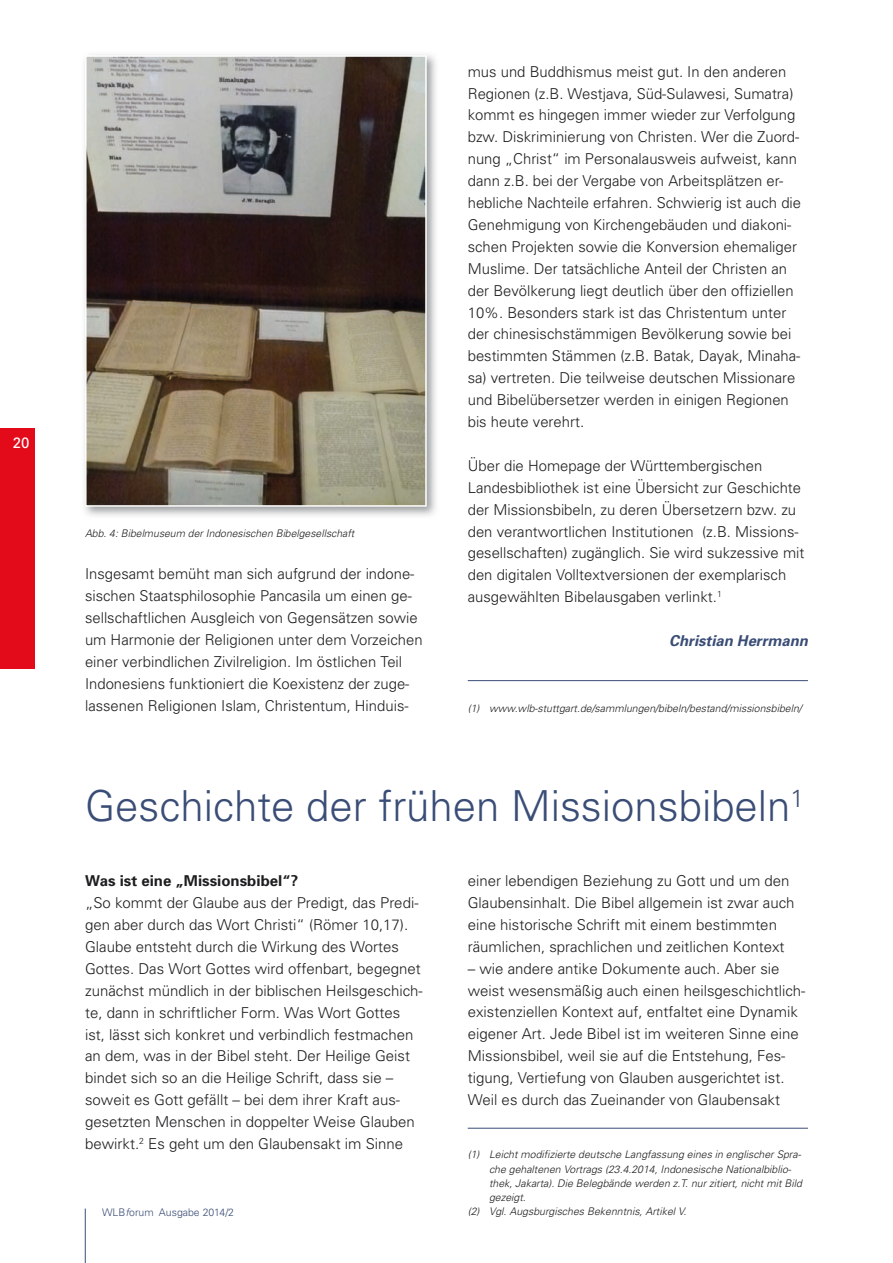
<style>
.page{position:relative;width:893px;height:1263px;background:#fff}
.page>*{position:absolute;margin:0;border:0;box-sizing:border-box;transform-origin:0 0}
.t1{font:300 42.75px "Univers";color:#3a4d76}
.t2{font:300 15px/21.9px "Univers";color:#1d1e1f}
.t3{font:700 15px "Univers";color:#1d1e1f}
.t4{font:italic 700 15px "Univers";color:#3a4d76}
.t5{font:15px "Univers";color:#fff}
.t6{font:italic 300 10.5px "Univers";color:#1d1e1f}
.t7{font:300 10.5px "Univers";color:#3a4d76}
.s1{font-style:italic}
</style>
<div class="page">
<hr style="left:85px;top:1208px;width:1px;height:55px;background:#3a4d76">
<div style="left:0;top:428px;width:34px;height:240px;background:#e30a19"></div>
<hr style="left:468px;top:1128px;width:340px;height:1px;background:#3a4d76">
<hr style="left:468px;top:680px;width:340px;height:1px;background:#3a4d76">
<img style="left:84px;top:54px;width:352px;height:462px">
<img style="left:88px;top:58px;width:336px;height:446px">
<div style="left:85px;top:55px;width:342px;height:452px;border:2px solid #fff"></div>
<p class="t5" style="left:13px;top:434px;width:18px">20</p>
<p class="t6" style="left:85px;top:527px;width:271px">Abb. 4: Bibelmuseum der Indonesischen Bibelgesellschaft</p>
<p class="t2" style="left:85px;top:563px;width:339px">Insgesamt bemüht man sich aufgrund der indone&shy;sischen Staatsphilosophie Pancasila um einen ge&shy;sellschaftlichen Ausgleich von Gegensätzen sowie um Harmonie der Religionen unter dem Vorzeichen einer verbindlichen Zivilreligion. Im östlichen Teil Indonesiens funktioniert die Koexistenz der zuge&shy;lassenen Religionen Islam, Christentum, Hinduis-</p>
<p class="t2" style="left:468px;top:60px;width:335px">mus und Buddhismus meist gut. In den anderen Regionen (z.B. Westjava, Süd-Sulawesi, Sumatra) kommt es hingegen immer wieder zur Verfolgung bzw. Diskriminierung von Christen. Wer die Zuord&shy;nung „Christ“ im Personalausweis aufweist, kann dann z.B. bei der Vergabe von Arbeitsplätzen er&shy;hebliche Nachteile erfahren. Schwierig ist auch die Genehmigung von Kirchengebäuden und diakoni&shy;schen Projekten sowie die Konversion ehemaliger Muslime. Der tatsächliche Anteil der Christen an der Bevölkerung liegt deutlich über den offiziellen 10%. Besonders stark ist das Christentum unter der chinesischstämmigen Bevölkerung sowie bei bestimmten Stämmen (z.B. Batak, Dayak, Minaha&shy;sa) vertreten. Die teilweise deutschen Missionare und Bibelübersetzer werden in einigen Regionen bis heute verehrt.</p>
<p class="t2" style="left:468px;top:454px;width:338px">Über die Homepage der Württembergischen Landesbibliothek ist eine Übersicht zur Geschichte der Missionsbibeln, zu deren Übersetzern bzw. zu den verantwortlichen Institutionen (z.B. Missions&shy;gesellschaften) zugänglich. Sie wird sukzessive mit den digitalen Volltextversionen der exemplarisch ausgewählten Bibelausgaben verlinkt.<sup>1</sup></p>
<p class="t4" style="left:669px;top:631px;width:140px">Christian Herrmann</p>
<p class="t6" style="left:468px;top:702px;width:336px">(1) www.wlb-stuttgart.de/sammlungen/bibeln/bestand/missionsbibeln/</p>
<h1 class="t1" style="left:85px;top:780px;width:720px">Geschichte der frühen Missionsbibeln<sup>1</sup></h1>
<p class="t3" style="left:85px;top:871px;width:215px">Was ist eine „Missionsbibel“?</p>
<p class="t2" style="left:85px;top:891px;width:339px">„So kommt der Glaube aus der Predigt, das Predi&shy;gen aber durch das Wort Christi“ (Römer 10,17).<br>Glaube entsteht durch die Wirkung des Wortes Gottes. Das Wort Gottes wird offenbart, begegnet zunächst mündlich in der biblischen Heilsgeschich&shy;te, dann in schriftlicher Form. Was Wort Gottes ist, lässt sich konkret und verbindlich festmachen an dem, was in der Bibel steht. Der Heilige Geist bindet sich so an die Heilige Schrift, dass sie – soweit es Gott gefällt – bei dem ihrer Kraft aus&shy;gesetzten Menschen in doppelter Weise Glauben bewirkt.<sup>2</sup> Es geht um den Glaubensakt im Sinne</p>
<p class="t7" style="left:102px;top:1206px;width:134px">WLB<span class="s1">f</span>orum Ausgabe 2014/2</p>
<p class="t2" style="left:468px;top:869px;width:328px">einer lebendigen Beziehung zu Gott und um den Glaubensinhalt. Die Bibel allgemein ist zwar auch eine historische Schrift mit einem bestimmten räumlichen, sprachlichen und zeitlichen Kontext</p>
<p class="t2" style="left:468px;top:957px;width:339px">– wie andere antike Dokumente auch. Aber sie weist wesensmäßig auch einen heilsgeschichtlich&shy;existenziellen Kontext auf, entfaltet eine Dynamik eigener Art. Jede Bibel ist im weiteren Sinne eine Missionsbibel, weil sie auf die Entstehung, Fes&shy;tigung, Vertiefung von Glauben ausgerichtet ist.<br>Weil es durch das Zueinander von Glaubensakt</p>
<p class="t6" style="left:468px;top:1148px;width:334px">(1) Leicht modifizierte deutsche Langfassung eines in englischer Spra-</p>
<p class="t6" style="left:489px;top:1162px;width:303px">che gehaltenen Vortrags (23.4.2014, Indonesische Nationalbiblio-</p>
<p class="t6" style="left:489px;top:1177px;width:314px">thek, Jakarta). Die Belegbände werden z.T. nur zitiert, nicht mit Bild</p>
<p class="t6" style="left:489px;top:1191px;width:38px">gezeigt.</p>
<p class="t6" style="left:468px;top:1205px;width:220px">(2) Vgl. Augsburgisches Bekenntnis, Artikel V.</p>
</div>
